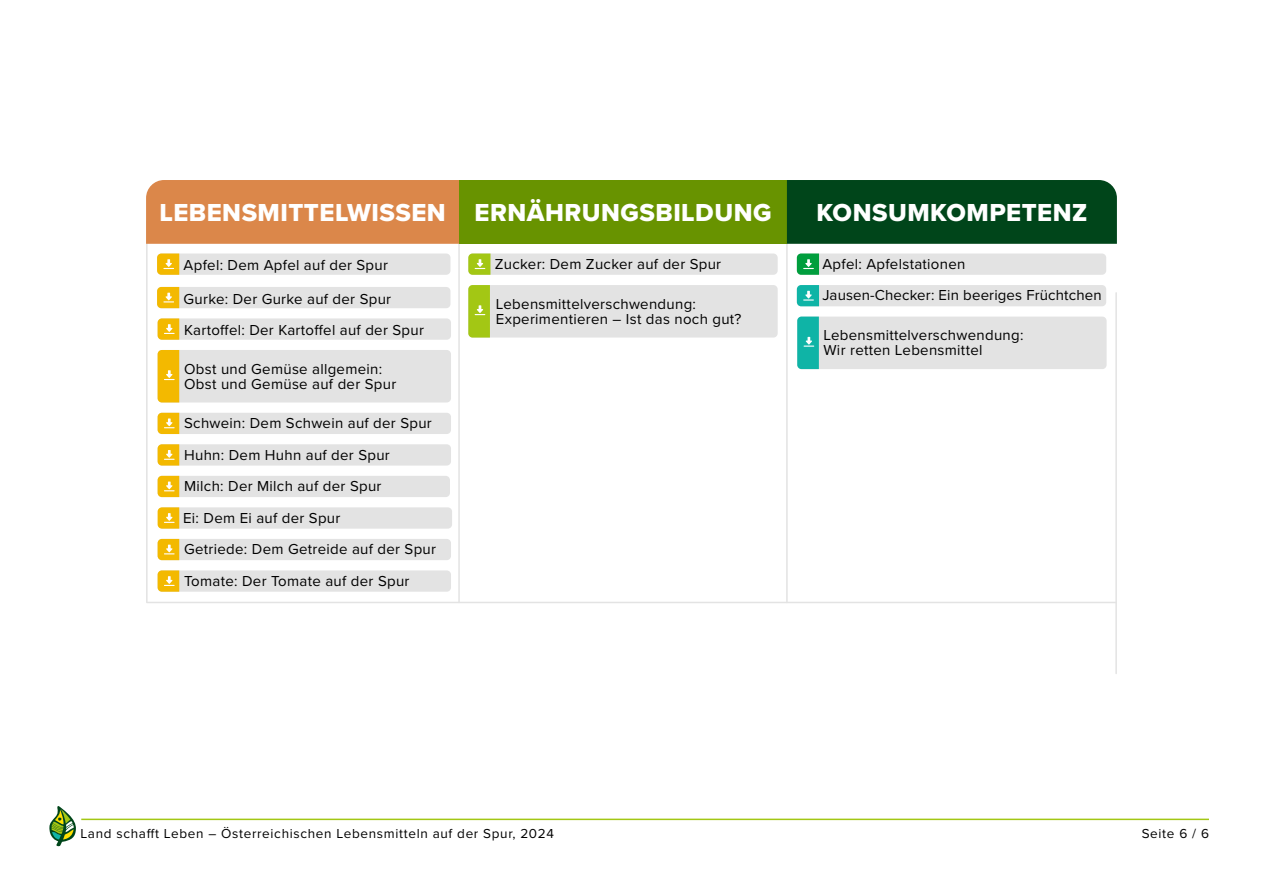
<style>
.page{position:relative;width:1263px;height:893px;background:#fff}
.page>*{position:absolute;margin:0;border:0;box-sizing:border-box;transform-origin:0 0}
.t1{font:25.5px "Proxima Nova Extrabld";letter-spacing:.02em;color:#fff}
.t2{font:15px/31.5px "Proxima Nova";letter-spacing:.02em;color:#000}
.t3{font:13.5px "Proxima Nova";letter-spacing:.05em;color:#000}
</style>
<div class="page">
<hr style="left:458px;top:221px;width:2px;height:381px;background:#e3e3e3">
<hr style="left:147px;top:602px;width:969px;height:1px;background:#e3e3e3">
<hr style="left:786px;top:221px;width:2px;height:381px;background:#e3e3e3">
<hr style="left:1115px;top:293px;width:2px;height:380px;background:#e3e3e3">
<hr style="left:146px;top:221px;width:2px;height:381px;background:#e3e3e3">
<hr style="left:81px;top:819px;width:1128px;height:1px;background:#a3c714">
<svg style="left:49px;top:806px;width:27px;height:40px"></svg>
<div style="left:146px;top:180px;width:313px;height:64px;background:#db874a"></div>
<div style="left:459px;top:180px;width:328px;height:64px;background:#689300"></div>
<div style="left:787px;top:180px;width:330px;height:64px;background:#00451a"></div>
<div style="left:157px;top:254px;width:293px;height:21px;background:#e3e3e3;border-radius:4px"></div>
<svg style="left:157px;top:254px;width:22px;height:21px"></svg>
<div style="left:157px;top:287px;width:293px;height:21px;background:#e3e3e3;border-radius:4px"></div>
<svg style="left:157px;top:287px;width:22px;height:21px"></svg>
<div style="left:468px;top:254px;width:310px;height:21px;background:#e3e3e3;border-radius:4px"></div>
<svg style="left:468px;top:254px;width:22px;height:21px"></svg>
<div style="left:797px;top:254px;width:309px;height:21px;background:#e3e3e3;border-radius:4px"></div>
<svg style="left:797px;top:254px;width:22px;height:21px"></svg>
<div style="left:797px;top:285px;width:309px;height:21px;background:#e3e3e3;border-radius:4px"></div>
<svg style="left:797px;top:285px;width:22px;height:21px"></svg>
<div style="left:468px;top:285px;width:310px;height:53px;background:#e3e3e3;border-radius:4px"></div>
<svg style="left:468px;top:285px;width:22px;height:53px"></svg>
<div style="left:797px;top:317px;width:309px;height:52px;background:#e3e3e3;border-radius:4px"></div>
<svg style="left:797px;top:317px;width:22px;height:52px"></svg>
<div style="left:158px;top:350px;width:293px;height:52px;background:#e3e3e3;border-radius:4px"></div>
<svg style="left:158px;top:350px;width:21px;height:52px"></svg>
<div style="left:158px;top:413px;width:293px;height:21px;background:#e3e3e3;border-radius:4px"></div>
<svg style="left:158px;top:413px;width:21px;height:21px"></svg>
<div style="left:158px;top:444px;width:293px;height:22px;background:#e3e3e3;border-radius:4px"></div>
<svg style="left:158px;top:444px;width:21px;height:22px"></svg>
<div style="left:158px;top:476px;width:292px;height:21px;background:#e3e3e3;border-radius:4px"></div>
<svg style="left:158px;top:476px;width:21px;height:21px"></svg>
<div style="left:159px;top:507px;width:293px;height:22px;background:#e3e3e3;border-radius:4px"></div>
<svg style="left:158px;top:507px;width:21px;height:22px"></svg>
<div style="left:158px;top:539px;width:293px;height:21px;background:#e3e3e3;border-radius:4px"></div>
<svg style="left:158px;top:539px;width:21px;height:21px"></svg>
<div style="left:158px;top:570px;width:293px;height:22px;background:#e3e3e3;border-radius:4px"></div>
<svg style="left:158px;top:570px;width:21px;height:22px"></svg>
<div style="left:158px;top:318px;width:293px;height:22px;background:#e3e3e3;border-radius:4px"></div>
<svg style="left:158px;top:318px;width:21px;height:22px"></svg>
<h1 class="t1" style="left:159px;top:197px;width:614px">LEBENSMITTELWISSEN ERNÄHRUNGSBILDUNG</h1>
<h1 class="t1" style="left:816px;top:197px;width:272px">KONSUMKOMPETENZ</h1>
<p class="t2" style="left:184px;top:250px;width:206px">Apfel: Dem Apfel auf der Spur</p>
<p class="t2" style="left:184px;top:283px;width:209px">Gurke: Der Gurke auf der Spur</p>
<p class="t2" style="left:495px;top:249px;width:228px">Zucker: Dem Zucker auf der Spur</p>
<p class="t2" style="left:822px;top:248px;width:281px">Apfel: Apfelstationen<br>Jausen-Checker: Ein beeriges Früchtchen</p>
<p class="t2" style="left:496px;top:296px;width:247px;line-height:15px">Lebensmittelverschwendung:<br>Experimentieren – Ist das noch gut?</p>
<p class="t2" style="left:184px;top:315px;width:241px">Kartoffel: Der Kartoffel auf der Spur</p>
<p class="t2" style="left:823px;top:328px;width:202px;line-height:15px">Lebensmittelverschwendung:<br>Wir retten Lebensmittel</p>
<p class="t2" style="left:184px;top:361px;width:214px;line-height:15px">Obst und Gemüse allgemein:<br>Obst und Gemüse auf der Spur</p>
<p class="t2" style="left:183px;top:408px;width:254px">Schwein: Dem Schwein auf der Spur<br>Huhn: Dem Huhn auf der Spur<br>Milch: Der Milch auf der Spur<br>Ei: Dem Ei auf der Spur<br>Getriede: Dem Getreide auf der Spur<br>Tomate: Der Tomate auf der Spur</p>
<p class="t3" style="left:81px;top:826px;width:475px">Land schafft Leben – Österreichischen Lebensmitteln auf der Spur, 2024</p>
<p class="t3" style="left:1142px;top:826px;width:69px">Seite 6 / 6</p>
</div>
